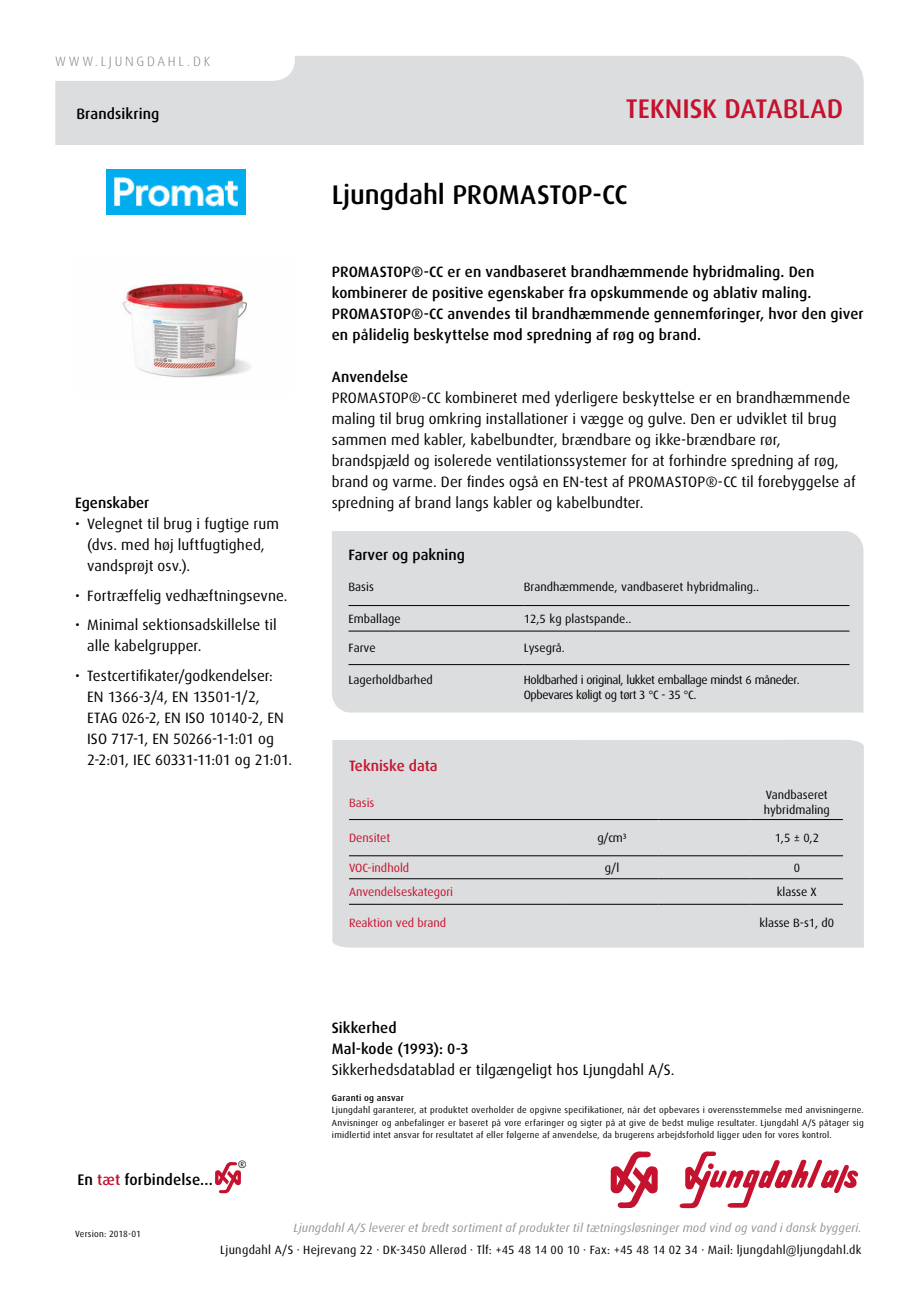
<style>
.page{position:relative;width:919px;height:1289px;background:#fff}
.page>*{position:absolute;margin:0;border:0;box-sizing:border-box;transform-origin:0 0}
.t1{font:500 27px "Dax Pro";letter-spacing:-.005em;color:#000}
.t2{font:500 27px "Dax Pro";letter-spacing:-.005em;color:#c4122f}
.t3{font:500 15.3px "Dax Pro";letter-spacing:.005em;color:#000}
.t4{font:15px/21px "Dax Pro";letter-spacing:.005em;color:#000}
.t5{font:500 15px/21px "Dax Pro";letter-spacing:.005em;color:#000}
.t6{font:500 15px "Dax Pro";color:#c4122f}
.t7{font:300 13.5px "Dax Pro";letter-spacing:.2em;color:#808285}
.Tabel_tekst_1{font:12px/15px "Dax Pro";color:#000}
.Tabel_tekst_1-2{font:12px "Dax Pro";letter-spacing:.025em;color:#000}
.t8{font:italic 12px "Dax Pro";letter-spacing:.015em;color:#939598}
.Tabel_tekst_1-3{font:12px/15px "Dax Pro";letter-spacing:-.035em;color:#000}
.Tabel_tekst_1-4{font:12px "Dax Pro";color:#c4122f}
.t9{font:10.8px "Dax Pro";color:#000}
.Tabel_tekst_1-5{font:9px/12px "Dax Pro";letter-spacing:.025em;color:#000;text-align:justify}
.Tabel_tekst_1-6{font:500 9px "Dax Pro";letter-spacing:.025em;color:#000}
.s1{color:#c4122f}
</style>
<div class="page">
<div style="left:55px;top:56px;width:808px;height:157px;background:#dcddde;border-radius:26px"></div>
<div style="left:48px;top:145px;width:826px;height:81px;background:#fff"></div>
<div style="left:55px;top:56px;width:240px;height:25px;background:#fff"></div>
<div style="left:332px;top:531px;width:531px;height:181px;background:#dcddde;border-radius:19px"></div>
<hr style="left:348px;top:605px;width:175px;height:1px;background:#000">
<hr style="left:523px;top:605px;width:326px;height:1px;background:#000">
<hr style="left:348px;top:631px;width:175px;height:1px;background:#000">
<hr style="left:523px;top:631px;width:326px;height:1px;background:#000">
<hr style="left:348px;top:664px;width:175px;height:1px;background:#000">
<hr style="left:523px;top:664px;width:326px;height:1px;background:#000">
<svg style="left:215px;top:1162px;width:26px;height:31px"></svg>
<img style="left:106px;top:169px;width:139px;height:45px">
<img style="left:122px;top:275px;width:129px;height:103px">
<div style="left:332px;top:740px;width:531px;height:207px;background:#dcddde"></div>
<hr style="left:349px;top:819px;width:217px;height:1px;background:#000">
<hr style="left:566px;top:819px;width:92px;height:1px;background:#000">
<hr style="left:658px;top:819px;width:92px;height:1px;background:#000">
<hr style="left:750px;top:819px;width:93px;height:1px;background:#000">
<hr style="left:349px;top:855px;width:217px;height:1px;background:#000">
<hr style="left:566px;top:855px;width:92px;height:1px;background:#000">
<hr style="left:658px;top:855px;width:92px;height:1px;background:#000">
<hr style="left:750px;top:855px;width:93px;height:1px;background:#000">
<hr style="left:349px;top:878px;width:217px;height:1px;background:#000">
<hr style="left:566px;top:878px;width:92px;height:1px;background:#000">
<hr style="left:658px;top:878px;width:92px;height:1px;background:#000">
<hr style="left:750px;top:878px;width:93px;height:1px;background:#000">
<hr style="left:349px;top:904px;width:217px;height:1px;background:#000">
<hr style="left:566px;top:904px;width:92px;height:1px;background:#000">
<hr style="left:658px;top:904px;width:92px;height:1px;background:#000">
<hr style="left:750px;top:904px;width:93px;height:1px;background:#000">
<svg style="left:679px;top:1151px;width:179px;height:57px"></svg>
<svg style="left:610px;top:1151px;width:48px;height:56px"></svg>
<p class="t7" style="left:55px;top:53px;width:156px">WWW.LJUNGDAHL.DK</p>
<p class="t5" style="left:76px;top:102px;width:84px">Brandsikring</p>
<p class="t2" style="left:625px;top:91px;width:219px">TEKNISK DATABLAD</p>
<p class="t5" style="left:75px;top:492px;width:76px">Egenskaber</p>
<p class="t4" style="left:87px;top:513px;width:193px;text-indent:-12px">• Velegnet til brug i fugtige rum (dvs. med høj luftfugtighed, vandsprøjt osv.).</p>
<p class="t4" style="left:75px;top:584px;width:214px">• Fortræffelig vedhæftningsevne.</p>
<p class="t4" style="left:87px;top:614px;width:191px;text-indent:-12px">• Minimal sektionsadskillelse til alle kabelgrupper.</p>
<p class="t4" style="left:87px;top:664px;width:207px;text-indent:-12px">• Testcertifikater/godkendelser:<br>EN 1366-3/4, EN 13501-1/2,<br>ETAG 026-2, EN ISO 10140-2, EN<br>ISO 717-1, EN 50266-1-1:01 og<br>2-2:01, IEC 60331-11:01 og 21:01.</p>
<p class="t3" style="left:77px;top:1169px;width:137px">En <span class="s1">tæt</span> forbindelse...</p>
<p class="t9" style="left:238px;top:1157px;width:10px">®</p>
<p class="t1" style="left:332px;top:177px;width:297px">Ljungdahl PROMASTOP-CC</p>
<p class="t5" style="left:332px;top:261px;width:533px">PROMASTOP®-CC er en vandbaseret brandhæmmende hybridmaling. Den kombinerer de positive egenskaber fra opskummende og ablativ maling.<br>PROMASTOP®-CC anvendes til brandhæmmende gennemføringer, hvor den giver en pålidelig beskyttelse mod spredning af røg og brand.</p>
<p class="t5" style="left:332px;top:366px;width:78px">Anvendelse</p>
<p class="t4" style="left:332px;top:387px;width:519px">PROMASTOP®-CC kombineret med yderligere beskyttelse er en brandhæmmende maling til brug omkring installationer i vægge og gulve. Den er udviklet til brug sammen med kabler, kabelbundter, brændbare og ikke-brændbare rør,</p>
<p class="t4" style="left:332px;top:450px;width:525px">brandspjæld og isolerede ventilationssystemer for at forhindre spredning af røg, brand og varme. Der findes også en EN-test af PROMASTOP®-CC til forebyggelse af spredning af brand langs kabler og kabelbundter.</p>
<p class="t5" style="left:348px;top:543px;width:118px">Farver og pakning</p>
<p class="Tabel_tekst_1" style="left:348px;top:579px;width:27px">Basis</p>
<p class="Tabel_tekst_1" style="left:523px;top:579px;width:237px">Brandhæmmende, vandbaseret hybridmaling..</p>
<p class="Tabel_tekst_1" style="left:348px;top:611px;width:54px">Emballage</p>
<p class="Tabel_tekst_1" style="left:523px;top:611px;width:109px">12,5 kg plastspande..</p>
<p class="Tabel_tekst_1" style="left:348px;top:640px;width:29px">Farve</p>
<p class="Tabel_tekst_1" style="left:523px;top:640px;width:43px">Lysegrå.</p>
<p class="Tabel_tekst_1" style="left:348px;top:672px;width:86px">Lagerholdbarhed</p>
<p class="Tabel_tekst_1-3" style="left:523px;top:672px;width:277px">Holdbarhed i original, lukket emballage mindst 6 måneder.<br>Opbevares køligt og tørt 3 °C - 35 °C.</p>
<p class="t6" style="left:349px;top:755px;width:90px">Tekniske data</p>
<p class="Tabel_tekst_1-4" style="left:349px;top:795px;width:27px">Basis</p>
<p class="Tabel_tekst_1" style="left:763px;top:787px;width:68px">Vandbaseret hybridmaling</p>
<p class="Tabel_tekst_1-4" style="left:349px;top:830px;width:43px">Densitet</p>
<p class="Tabel_tekst_1" style="left:597px;top:830px;width:31px">g/cm³</p>
<p class="Tabel_tekst_1" style="left:774px;top:830px;width:46px">1,5 ± 0,2</p>
<p class="Tabel_tekst_1-4" style="left:349px;top:860px;width:62px">VOC-indhold</p>
<p class="Tabel_tekst_1" style="left:605px;top:859px;width:16px">g/l</p>
<p class="Tabel_tekst_1" style="left:793px;top:859px;width:8px">0</p>
<p class="Tabel_tekst_1-4" style="left:349px;top:884px;width:106px">Anvendelseskategori</p>
<p class="Tabel_tekst_1" style="left:776px;top:884px;width:41px">klasse X</p>
<p class="Tabel_tekst_1-4" style="left:349px;top:914px;width:99px">Reaktion ved brand</p>
<p class="Tabel_tekst_1" style="left:759px;top:914px;width:76px">klasse B-s1, d0</p>
<p class="t5" style="left:332px;top:1017px;width:66px">Sikkerhed</p>
<p class="t5" style="left:332px;top:1038px;width:138px">Mal-kode (1993): 0-3</p>
<p class="t4" style="left:332px;top:1059px;width:344px">Sikkerhedsdatablad er tilgængeligt hos Ljungdahl A/S.</p>
<p class="Tabel_tekst_1-6" style="left:332px;top:1092px;width:73px">Garanti og ansvar</p>
<p class="Tabel_tekst_1-5" style="left:332px;top:1104px;width:533px">Ljungdahl garanterer, at produktet overholder de opgivne specifikationer, når det opbevares i overensstemmelse med anvisningerne.<br>Anvisninger og anbefalinger er baseret på vore erfaringer og sigter på at give de bedst mulige resultater. Ljungdahl A/S påtager sig imidlertid intet ansvar for resultatet af eller følgerne af anvendelse, da brugerens arbejdsforhold ligger uden for vores kontrol.</p>
<p class="Tabel_tekst_1-5" style="left:75px;top:1227px;width:67px">Version: 2018-01</p>
<p class="t8" style="left:293px;top:1219px;width:569px">Ljungdahl A/S leverer et bredt sortiment af produkter til tætningsløsninger mod vind og vand i dansk byggeri.</p>
<p class="Tabel_tekst_1-2" style="left:220px;top:1242px;width:643px">Ljungdahl A/S · Hejrevang 22 · DK-3450 Allerød · Tlf: +45 48 14 00 10 · Fax: +45 48 14 02 34 · Mail: ljungdahl@ljungdahl.dk</p>
</div>
